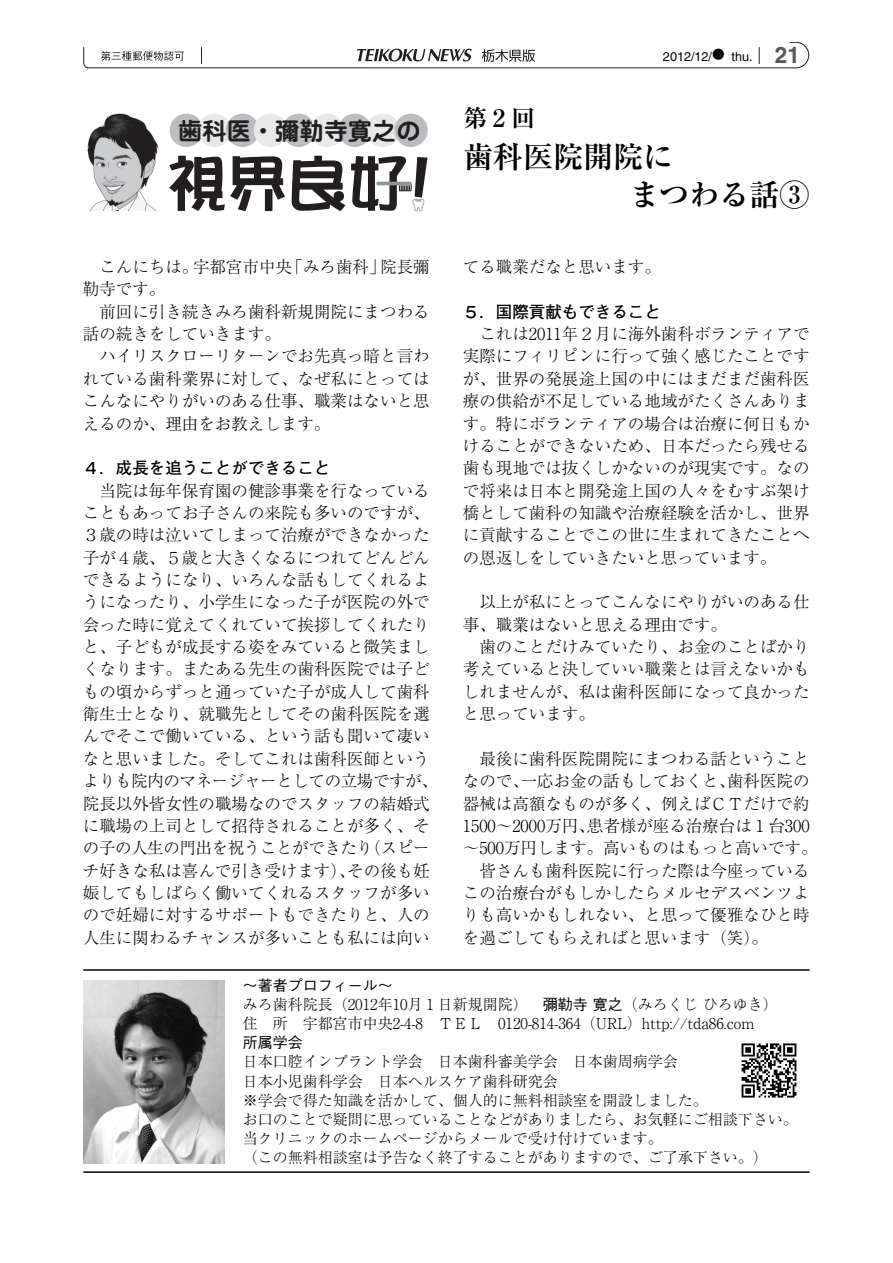
<style>
.page{position:relative;width:893px;height:1263px;background:#fff}
.page>*{position:absolute;margin:0;border:0;box-sizing:border-box;transform-origin:0 0}
.t1{font:700 30px/37.5px "Ryumin Pr 6";color:#000}
.t2{font:24.15px "Jun 501 Pro Bold 90 msp RKSJ H";color:#231f20}
.t3{font:700 24px "Ryumin Pr 6";color:#000}
.t4{font:300 16.5px/22.4px "Ryumin Pr 6";color:#000}
.t5{font:700 16.5px "Futo Go B101 Pr 6";color:#000}
.t6{font:300 15px/19px "Ryumin Pr 6";color:#000}
.t7{font:500 15px "Gothic BBB Pr 6";color:#000}
.t8{font:12.6px "Helvetica";color:#000}
.s1{font-family:"Gothic BBB Pr 6";font-weight:500}
.s2{font-weight:700;font-size:22.5px;color:#595959}
</style>
<div class="page">
<svg style="left:87px;top:53px;width:723px;height:16px"></svg>
<svg style="left:83px;top:42px;width:726px;height:26px"></svg>
<img style="left:87px;top:113px;width:72px;height:97px">
<svg style="left:169px;top:156px;width:116px;height:55px"></svg>
<svg style="left:292px;top:156px;width:53px;height:55px"></svg>
<svg style="left:351px;top:156px;width:76px;height:55px"></svg>
<div style="left:170px;top:114px;width:33px;height:33px;background:#bcbdc0;border-radius:50%"></div>
<div style="left:198px;top:114px;width:33px;height:33px;background:#e7e8e9;border-radius:50%"></div>
<div style="left:226px;top:114px;width:33px;height:33px;background:#bcbdc0;border-radius:50%"></div>
<div style="left:254px;top:114px;width:33px;height:33px;background:#e7e8e9;border-radius:50%"></div>
<div style="left:282px;top:114px;width:33px;height:33px;background:#bcbdc0;border-radius:50%"></div>
<div style="left:310px;top:114px;width:33px;height:33px;background:#e7e8e9;border-radius:50%"></div>
<div style="left:338px;top:114px;width:34px;height:33px;background:#bcbdc0;border-radius:50%"></div>
<div style="left:366px;top:114px;width:34px;height:33px;background:#e7e8e9;border-radius:50%"></div>
<div style="left:394px;top:114px;width:34px;height:33px;background:#bcbdc0;border-radius:50%"></div>
<img style="left:84px;top:980px;width:140px;height:183px">
<hr style="left:83px;top:969px;width:727px;height:2px;background:#000">
<hr style="left:83px;top:1171px;width:727px;height:2px;background:#000">
<img style="left:741px;top:1043px;width:56px;height:55px">
<h2 class="t2" style="left:178px;top:111px;width:244px">歯科医・彌勒寺寛之の</h2>
<p class="t4" style="left:83px;top:255px;width:348px;text-indent:16px">こんにちは。宇都宮市中央「みろ歯科」院長彌勒寺です。</p>
<p class="t4" style="left:83px;top:299px;width:348px;text-indent:17px">前回に引き続きみろ歯科新規開院にまつわる話の続きをしていきます。</p>
<p class="t4" style="left:83px;top:344px;width:348px;text-align:justify;text-indent:17px">ハイリスクローリターンでお先真っ暗と言われている歯科業界に対して、なぜ私にとってはこんなにやりがいのある仕事、職業はないと思えるのか、理由をお教えします。</p>
<p class="t5" style="left:83px;top:455px;width:249px">４．成長を追うことができること</p>
<p class="t4" style="left:83px;top:478px;width:357px;text-align:center">当院は毎年保育園の健診事業を行なっている<br>こともあってお子さんの来院も多いのですが、<br>３歳の時は泣いてしまって治療ができなかった子が４歳、５歳と大きくなるにつれてどんどんできるようになり、いろんな話もしてくれるようになったり、小学生になった子が医院の外で会った時に覚えてくれていて挨拶してくれたりと、子どもが成長する姿をみていると微笑ましくなります。またある先生の歯科医院では子どもの頃からずっと通っていた子が成人して歯科衛生士となり、就職先としてその歯科医院を選んでそこで働いている、という話も聞いて凄いなと思いました。そしてこれは歯科医師というよりも院内のマネージャーとしての立場ですが、院長以外皆女性の職場なのでスタッフの結婚式に職場の上司として招待されることが多く、その子の人生の門出を祝うことができたり（スピーチ好きな私は喜んで引き受けます）、その後も妊娠してもしばらく働いてくれるスタッフが多いので妊婦に対するサポートもできたりと、人の人生に関わるチャンスが多いことも私には向い</p>
<p class="t8" style="left:663px;top:49px;width:138px">2012/12/<span class="s1">●</span> thu. <span class="s2">21</span></p>
<h3 class="t3" style="left:463px;top:99px;width:73px">第２回</h3>
<h1 class="t1" style="left:630px;top:137px;width:181px;text-indent:-167px">歯科医院開院に<br>まつわる話③</h1>
<p class="t4" style="left:463px;top:255px;width:199px">てる職業だなと思います。</p>
<p class="t5" style="left:463px;top:298px;width:199px">５．国際貢献もできること</p>
<p class="t4" style="left:463px;top:322px;width:348px;text-align:justify;text-indent:17px">これは2011年２月に海外歯科ボランティアで実際にフィリピンに行って強く感じたことですが、世界の発展途上国の中にはまだまだ歯科医療の供給が不足している地域がたくさんあります。特にボランティアの場合は治療に何日もかけることができないため、日本だったら残せる歯も現地では抜くしかないのが現実です。なので将来は日本と開発途上国の人々をむすぶ架け橋として歯科の知識や治療経験を活かし、世界に貢献することでこの世に生まれてきたことへの恩返しをしていきたいと思っています。</p>
<p class="t4" style="left:463px;top:590px;width:348px;text-indent:17px">以上が私にとってこんなにやりがいのある仕事、職業はないと思える理由です。</p>
<p class="t4" style="left:463px;top:635px;width:348px;text-align:justify;text-indent:17px">歯のことだけみていたり、お金のことばかり考えていると決していい職業とは言えないかもしれませんが、私は歯科医師になって良かったと思っています。</p>
<p class="t4" style="left:479px;top:746px;width:332px">最後に歯科医院開院にまつわる話ということ</p>
<p class="t4" style="left:463px;top:769px;width:348px">なので、一応お金の話もしておくと、歯科医院の</p>
<p class="t4" style="left:463px;top:791px;width:348px">器械は高額なものが多く、例えばＣＴだけで約</p>
<p class="t4" style="left:463px;top:813px;width:348px">1500～2000万円、患者様が座る治療台は１台300</p>
<p class="t4" style="left:463px;top:836px;width:356px">～500万円します。高いものはもっと高いです。</p>
<p class="t4" style="left:479px;top:858px;width:332px">皆さんも歯科医院に行った際は今座っている</p>
<p class="t4" style="left:463px;top:880px;width:348px">この治療台がもしかしたらメルセデスベンツよ</p>
<p class="t4" style="left:463px;top:903px;width:348px">りも高いかもしれない、と思って優雅なひと時</p>
<p class="t4" style="left:463px;top:925px;width:307px">を過ごしてもらえればと思います（笑）。</p>
<p class="t7" style="left:243px;top:973px;width:151px">〜著者プロフィール〜</p>
<p class="t6" style="left:243px;top:994px;width:536px">みろ歯科院長（2012年10月１日新規開院） <span class="s1">彌勒寺寛之</span>（みろくじひろゆき）住 所 宇都宮市中央2-4-8 ＴＥＬ 0120-814-364（URL）http://tda86.com</p>
<p class="t7" style="left:243px;top:1031px;width:61px">所属学会</p>
<p class="t6" style="left:243px;top:1051px;width:556px">日本口腔インプラント学会 日本歯科審美学会 日本歯周病学会<br>日本小児歯科学会 日本ヘルスケア歯科研究会<br>※学会で得た知識を活かして、個人的に無料相談室を開設しました。<br>お口のことで疑問に思っていることなどがありましたら、お気軽にご相談下さい。当クリニックのホームページからメールで受け付けています。<br>（この無料相談室は予告なく終了することがありますので、ご了承下さい。）</p>
</div>
